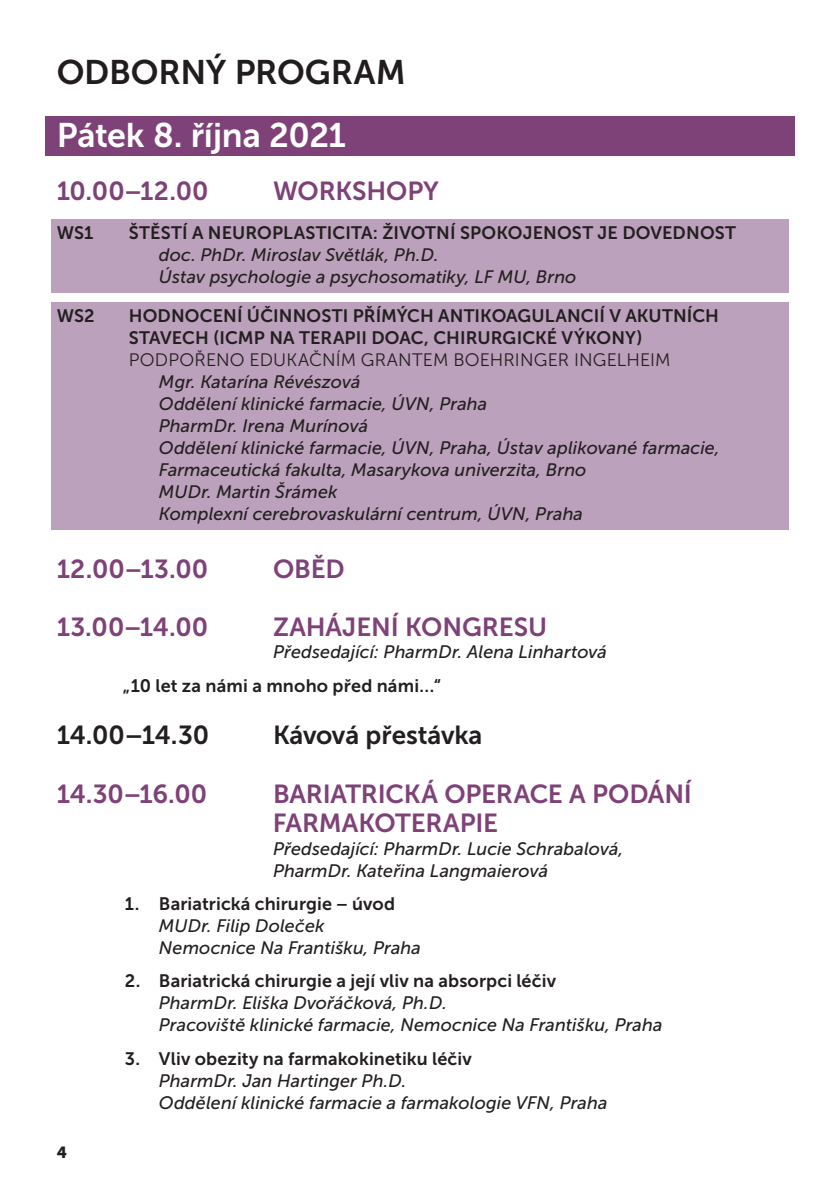
<style>
.page{position:relative;width:840px;height:1191px;background:#fff}
.page>*{position:absolute;margin:0;border:0;box-sizing:border-box;transform-origin:0 0}
.den{font:34px "Museo Sans 700";letter-spacing:-.01em;color:#fff}
.t1{font:34px "Museo Sans 700";letter-spacing:-.005em;color:#211d1e}
.t2{font:26px/29.8px "Museo Sans 700";letter-spacing:-.005em;color:#7e4178}
.t3{font:26px "Museo Sans 700";letter-spacing:-.01em;color:#231f20}
.předsedající_podkres{font:italic 18px/22px "Museo Sans 500";letter-spacing:.005em;color:#231f20}
.Předsedající_autor{font:italic 18px/22px "Museo Sans 500";letter-spacing:.005em;color:#231f20}
.sekce{font:18px/22px "Museo Sans 700";letter-spacing:.005em;color:#231f20}
.sekce-2{font:18px "Museo Sans 300";letter-spacing:.01em;color:#231f20}
.Číslování{font:18px "Museo Sans 700";letter-spacing:.01em;color:#231f20}
.t4{font:16px "Museo Sans 900";color:#231f20}
</style>
<div class="page">
<div style="left:45px;top:116px;width:749px;height:40px;background:#7e4178"></div>
<div style="left:51px;top:219px;width:737px;height:30px;background:#bca1bd"></div>
<div style="left:51px;top:241px;width:737px;height:30px;background:#bca1bd"></div>
<div style="left:51px;top:263px;width:737px;height:30px;background:#bca1bd"></div>
<div style="left:51px;top:302px;width:737px;height:52px;background:#bca1bd"></div>
<div style="left:51px;top:346px;width:737px;height:30px;background:#bca1bd"></div>
<div style="left:51px;top:368px;width:737px;height:162px;background:#bca1bd"></div>
<p class="t1" style="left:57px;top:53px;width:350px">ODBORNÝ PROGRAM</p>
<p class="den" style="left:57px;top:116px;width:290px">Pátek 8. října 2021</p>
<p class="t2" style="left:57px;top:176px;width:153px">10.00−12.00</p>
<p class="t2" style="left:273px;top:176px;width:167px">WORKSHOPY</p>
<p class="sekce" style="left:57px;top:221px;width:38px">WS1</p>
<p class="sekce" style="left:129px;top:221px;width:608px">ŠTĚSTÍ A NEUROPLASTICITA: ŽIVOTNÍ SPOKOJENOST JE DOVEDNOST</p>
<p class="předsedající_podkres" style="left:159px;top:243px;width:281px">doc. PhDr. Miroslav Světlák, Ph.D.</p>
<p class="předsedající_podkres" style="left:159px;top:265px;width:419px">Ústav psychologie a psychosomatiky, LF MU, Brno</p>
<p class="sekce" style="left:57px;top:304px;width:39px">WS2</p>
<p class="sekce" style="left:129px;top:304px;width:591px">HODNOCENÍ ÚČINNOSTI PŘÍMÝCH ANTIKOAGULANCIÍ V AKUTNÍCH<br>STAVECH (ICMP NA TERAPII DOAC, CHIRURGICKÉ VÝKONY)</p>
<p class="sekce-2" style="left:129px;top:350px;width:543px">PODPOŘENO EDUKAČNÍM GRANTEM BOEHRINGER INGELHEIM</p>
<p class="předsedající_podkres" style="left:159px;top:370px;width:562px">Mgr. Katarína Révészová<br>Oddělení klinické farmacie, ÚVN, Praha<br>PharmDr. Irena Murínová<br>Oddělení klinické farmacie, ÚVN, Praha, Ústav aplikované farmacie, Farmaceutická fakulta, Masarykova univerzita, Brno<br>MUDr. Martin Šrámek<br>Komplexní cerebrovaskulární centrum, ÚVN, Praha</p>
<p class="t2" style="left:57px;top:554px;width:153px">12.00−13.00</p>
<p class="t2" style="left:273px;top:554px;width:73px">OBĚD</p>
<p class="t2" style="left:57px;top:612px;width:153px">13.00−14.00</p>
<p class="t2" style="left:273px;top:612px;width:275px">ZAHÁJENÍ KONGRESU</p>
<p class="Předsedající_autor" style="left:273px;top:641px;width:335px">Předsedající: PharmDr. Alena Linhartová</p>
<p class="Číslování" style="left:123px;top:675px;width:319px">„10 let za námi a mnoho před námi…“</p>
<p class="t3" style="left:57px;top:721px;width:154px">14.00–14.30</p>
<p class="t3" style="left:273px;top:721px;width:211px">Kávová přestávka</p>
<p class="t2" style="left:57px;top:778px;width:152px">14.30−16.00</p>
<p class="t2" style="left:273px;top:778px;width:420px">BARIATRICKÁ OPERACE A PODÁNÍ<br>FARMAKOTERAPIE</p>
<p class="Předsedající_autor" style="left:273px;top:837px;width:352px">Předsedající: PharmDr. Lucie Schrabalová,<br>PharmDr. Kateřina Langmaierová</p>
<p class="sekce" style="left:125px;top:892px;width:271px">1. Bariatrická chirurgie − úvod</p>
<p class="Předsedající_autor" style="left:159px;top:914px;width:263px">MUDr. Filip Doleček<br>Nemocnice Na Františku, Praha</p>
<p class="sekce" style="left:125px;top:970px;width:432px">2. Bariatrická chirurgie a její vliv na absorpci léčiv</p>
<p class="Předsedající_autor" style="left:159px;top:992px;width:505px">PharmDr. Eliška Dvořáčková, Ph.D.<br>Pracoviště klinické farmacie, Nemocnice Na Františku, Praha</p>
<p class="sekce" style="left:125px;top:1047px;width:348px">3. Vliv obezity na farmakokinetiku léčiv</p>
<p class="Předsedající_autor" style="left:159px;top:1069px;width:450px">PharmDr. Jan Hartinger Ph.D.<br>Oddělení klinické farmacie a farmakologie VFN, Praha</p>
<p class="t4" style="left:57px;top:1143px;width:12px">4</p>
</div>
